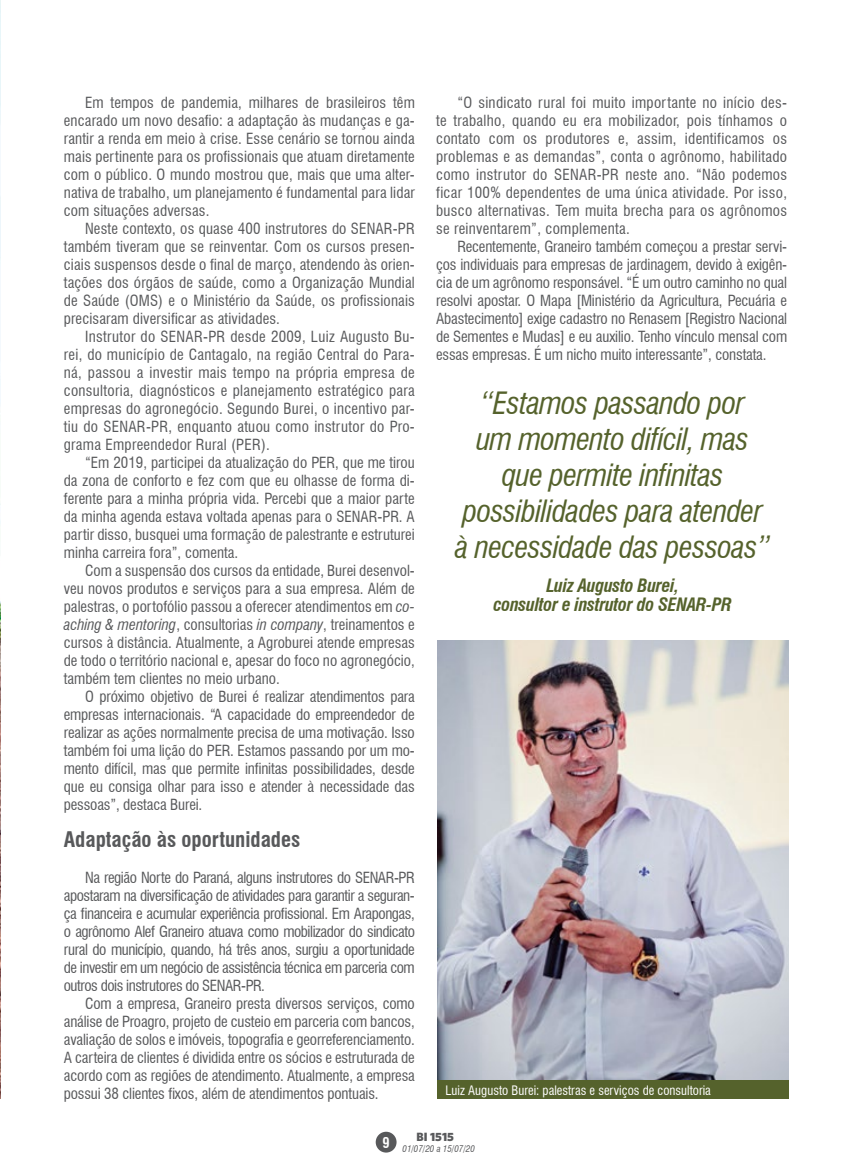
<style>
.page{position:relative;width:851px;height:1170px;background:#fff}
.page>*{position:absolute;margin:0;border:0;box-sizing:border-box;transform-origin:0 0}
.t1{font:italic condensed 30px/36px "Swiss 721 BT";letter-spacing:-.02em;color:#55622c;text-align:center}
.t2{font:700 condensed 21px "Swiss 721 BT";color:#58595b}
.t3{font:italic 700 condensed 18px/18.8px "Swiss 721 BT";letter-spacing:-.02em;color:#55622c;text-align:center}
.t4{font:condensed 15px/18px "Swiss 721 BT";color:#58595b;text-align:justify}
.t5{font:700 condensed 14.4px "Swiss 721 BT";color:#fff}
.t6{font:condensed 12.75px "Swiss 721 BT";color:#fff}
.t7{font:900 12px "Whitney HTF";color:#58595b}
.t8{font:italic condensed 9px "Swiss 721 BT";color:#58595b}
.s1{font-style:italic}
</style>
<div class="page">
<div style="left:375px;top:1131px;width:21px;height:21px;background:#58595b;border-radius:50%"></div>
<img style="left:0;top:0;width:1px;height:1098px">
<img style="left:437px;top:640px;width:350px;height:440px">
<div style="left:437px;top:1080px;width:350px;height:18px;background:#55622c"></div>
<p class="t4" style="left:64px;top:94px;width:352px;text-indent:21px">Em tempos de pandemia, milhares de brasileiros têm encarado um novo desafio: a adaptação às mudanças e ga&shy;rantir a renda em meio à crise. Esse cenário se tornou ainda mais pertinente para os profissionais que atuam diretamente com o público. O mundo mostrou que, mais que uma alter&shy;nativa de trabalho, um planejamento é fundamental para lidar com situações adversas.</p>
<p class="t4" style="left:64px;top:220px;width:352px;text-indent:21px">Neste contexto, os quase 400 instrutores do SENAR-PR também tiveram que se reinventar. Com os cursos presen&shy;ciais suspensos desde o final de março, atendendo às orien&shy;tações dos órgãos de saúde, como a Organização Mundial de Saúde (OMS) e o Ministério da Saúde, os profissionais precisaram diversificar as atividades.</p>
<p class="t4" style="left:64px;top:328px;width:352px;text-indent:21px">Instrutor do SENAR-PR desde 2009, Luiz Augusto Bu&shy;rei, do município de Cantagalo, na região Central do Para&shy;ná, passou a investir mais tempo na própria empresa de consultoria, diagnósticos e planejamento estratégico para empresas do agronegócio. Segundo Burei, o incentivo par&shy;tiu do SENAR-PR, enquanto atuou como instrutor do Pro&shy;grama Empreendedor Rural (PER).</p>
<p class="t4" style="left:64px;top:454px;width:352px;text-indent:21px">“Em 2019, participei da atualização do PER, que me tirou da zona de conforto e fez com que eu olhasse de forma di&shy;ferente para a minha própria vida. Percebi que a maior parte da minha agenda estava voltada apenas para o SENAR-PR. A partir disso, busquei uma formação de palestrante e estruturei minha carreira fora”, comenta.</p>
<p class="t4" style="left:64px;top:562px;width:352px;text-indent:21px">Com a suspensão dos cursos da entidade, Burei desenvol&shy;veu novos produtos e serviços para a sua empresa. Além de palestras, o portofólio passou a oferecer atendimentos em <span class="s1">co&shy;aching &amp; mentoring</span>, consultorias <span class="s1">in company</span>, treinamentos e cursos à distância. Atualmente, a Agroburei atende empresas de todo o território nacional e, apesar do foco no agronegócio, também tem clientes no meio urbano.</p>
<p class="t4" style="left:64px;top:688px;width:352px;text-indent:21px">O próximo objetivo de Burei é realizar atendimentos para empresas internacionais. “A capacidade do empreendedor de realizar as ações normalmente precisa de uma motivação. Isso também foi uma lição do PER. Estamos passando por um mo&shy;mento difícil, mas que permite infinitas possibilidades, desde que eu consiga olhar para isso e atender à necessidade das pessoas”, destaca Burei.</p>
<h2 class="t2" style="left:64px;top:826px;width:238px">Adaptação às oportunidades</h2>
<p class="t4" style="left:64px;top:868px;width:352px;text-indent:21px">Na região Norte do Paraná, alguns instrutores do SENAR-PR apostaram na diversificação de atividades para garantir a seguran&shy;ça financeira e acumular experiência profissional. Em Arapongas, o agrônomo Alef Graneiro atuava como mobilizador do sindicato rural do município, quando, há três anos, surgiu a oportunidade de investir em um negócio de assistência técnica em parceria com outros dois instrutores do SENAR-PR.</p>
<p class="t4" style="left:64px;top:994px;width:352px;text-indent:21px">Com a empresa, Graneiro presta diversos serviços, como análise de Proagro, projeto de custeio em parceria com bancos, avaliação de solos e imóveis, topografia e georreferenciamento.<br>A carteira de clientes é dividida entre os sócios e estruturada de acordo com as regiões de atendimento. Atualmente, a empresa possui 38 clientes fixos, além de atendimentos pontuais.</p>
<p class="t4" style="left:436px;top:94px;width:352px;text-indent:21px">“O sindicato rural foi muito importante no início des&shy;te trabalho, quando eu era mobilizador, pois tínhamos o contato com os produtores e, assim, identificamos os problemas e as demandas”, conta o agrônomo, habilitado como instrutor do SENAR-PR neste ano. “Não podemos ficar 100% dependentes de uma única atividade. Por isso, busco alternativas. Tem muita brecha para os agrônomos se reinventarem”, complementa.</p>
<p class="t4" style="left:436px;top:238px;width:352px;text-indent:21px">Recentemente, Graneiro também começou a prestar servi&shy;ços individuais para empresas de jardinagem, devido à exigên&shy;cia de um agrônomo responsável. “É um outro caminho no qual resolvi apostar. O Mapa [Ministério da Agricultura, Pecuária e Abastecimento] exige cadastro no Renasem [Registro Nacional de Sementes e Mudas] e eu auxilio. Tenho vínculo mensal com essas empresas. É um nicho muito interessante”, constata.</p>
<h1 class="t1" style="left:455px;top:385px;width:316px">“Estamos passando por<br>um momento difícil, mas que permite infinitas possibilidades para atender à necessidade das pessoas”</h1>
<p class="t3" style="left:493px;top:576px;width:240px">Luiz Augusto Burei,<br>consultor e instrutor do SENAR-PR</p>
<p class="t6" style="left:445px;top:1082px;width:267px">Luiz Augusto Burei: palestras e serviços de consultoria</p>
<p class="t5" style="left:382px;top:1133px;width:9px">9</p>
<p class="t7" style="left:416px;top:1128px;width:39px">BI 1515</p>
<p class="t8" style="left:402px;top:1143px;width:74px">01/07/20 a 15/07/20</p>
</div>
